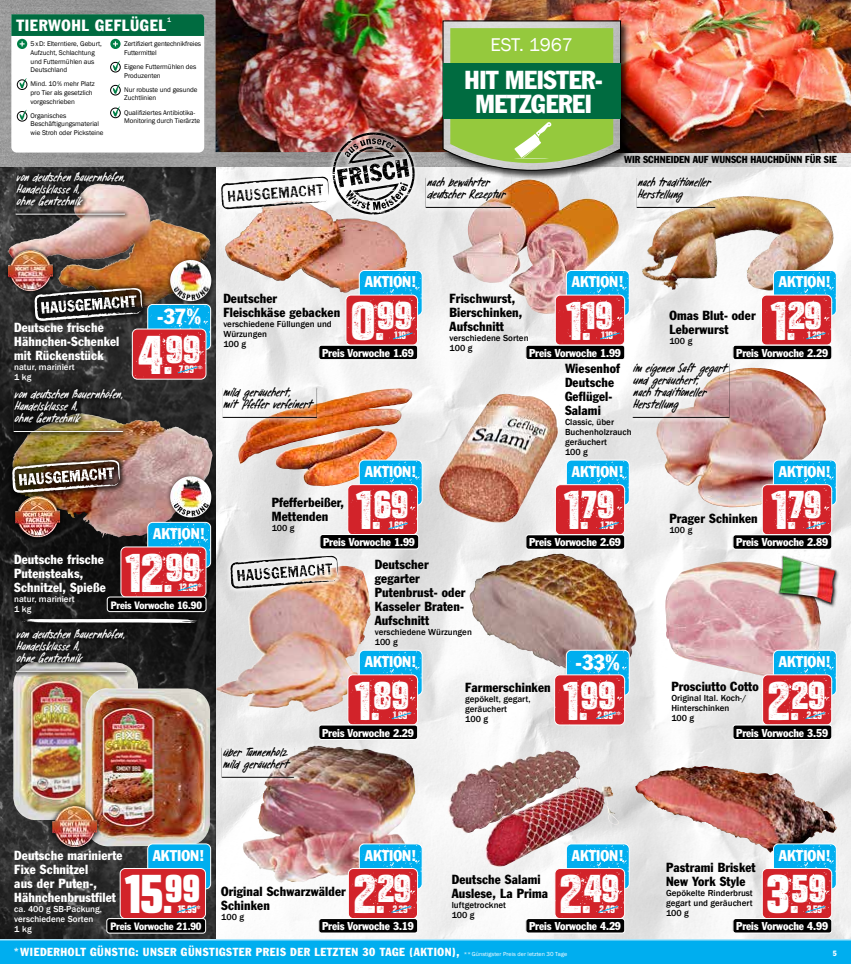
<style>
.page{position:relative;width:851px;height:964px;background:#fff}
.page>*{position:absolute;margin:0;border:0;box-sizing:border-box;transform-origin:0 0}
.t1{font:38.7px "HIT Preisschrift Printed hochgestellt";color:#fff}
.t2{font:38.7px "HIT Preisschrift hochgestellt";color:#fff}
.t3{font:condensed 25.6px/24.1px "Franklin Gothic";letter-spacing:-.01em;color:#fff;text-align:center}
.t4{font:condensed 21.6px "Franklin Gothic";color:#fff}
.t5{font:19px "Franklin Gothic";color:#fff}
.t6{font:condensed 16px "Franklin Gothic";letter-spacing:.04em;color:#fff}
.t7{font:condensed 15.3px "Franklin Gothic";color:#fff}
.t8{font:condensed 13px/14px "Franklin Gothic";letter-spacing:.01em;color:#000}
.t9{font:condensed 13px/14px "Franklin Gothic";letter-spacing:.01em;color:#fff}
.t10{font:italic 12px/12px "Pandanus";letter-spacing:-.055em;color:#000}
.t11{font:italic 12px/12px "Pandanus";letter-spacing:-.05em;color:#fff}
.t12{font:condensed 11.5px "Franklin Gothic";letter-spacing:.05em;color:#fff}
.t13{font:condensed 11.2px "Franklin Gothic";letter-spacing:-.01em;color:#fff}
.t14{font:condensed 10.5px "Franklin Gothic";letter-spacing:-.01em;color:#fff}
.t15{font:condensed 10px "Franklin Gothic";color:#000}
.t16{font:500 9px/10px "Franklin Gothic";color:#000}
.t17{font:500 9px/10px "Franklin Gothic";color:#fff}
.t18{font:7.7px "HIT Preisschrift Printed Regular";color:#fff}
.t19{font:7.7px "HIT Preisschrift Regular";color:#fff}
.t20{font:condensed 7.5px "Franklin Gothic";color:#fff}
.t21{font:7px/8.6px "Franklin Gothic";letter-spacing:-.01em;color:#000}
.t22{font:500 6.7px "Franklin Gothic";color:#fff}
.s1{font-family:"HIT Preisschrift Printed Regular"}
.s2{font-family:"HIT Preisschrift Regular"}
.s3{font-stretch:normal;font-size:6px}
</style>
<div class="page">
<img style="left:0;top:0;width:215px;height:14px">
<img style="left:550px;top:0;width:300px;height:14px">
<img style="left:215px;top:0;width:335px;height:14px">
<img style="left:0;top:14px;width:850px;height:950px">
<h3 class="t6" style="left:17px;top:15px;width:151px">TIERWOHL GEFLÜGEL</h3>
<p class="t22" style="left:167px;top:16px;width:5px">1</p>
<p class="t21" style="left:31px;top:40px;width:73px">5xD: Elterntiere, Geburt,<br>Aufzucht, Schlachtung und Futtermühlen aus<br>Deutschland</p>
<p class="t21" style="left:31px;top:80px;width:66px">Mind. 10% mehr Platz pro Tier als gesetzlich vorgeschrieben</p>
<p class="t21" style="left:31px;top:111px;width:74px">Organisches<br>Beschäftigungsmaterial wie Stroh oder Picksteine</p>
<p class="t21" style="left:124px;top:40px;width:78px">Zertifiziert gentechnikfreies<br>Futtermittel</p>
<p class="t21" style="left:124px;top:63px;width:74px">Eigene Futtermühlen des<br>Produzenten</p>
<p class="t21" style="left:124px;top:85px;width:75px">Nur robuste und gesunde<br>Zuchtlinien</p>
<p class="t21" style="left:124px;top:108px;width:77px">Qualifiziertes Antibiotika-<br>Monitoring durch Tierärzte</p>
<h3 class="t11" style="left:16px;top:171px;width:110px">von deutschen Bauernhöfen,<br>Handelsklasse A,<br>ohne Gentechnik</h3>
<h3 class="t5" style="left:490px;top:33px;width:84px">EST. 1967</h3>
<h2 class="t3" style="left:464px;top:67px;width:140px">HIT MEISTER-<br>METZGEREI</h2>
<h3 class="t15" style="left:624px;top:153px;width:214px">WIR SCHNEIDEN AUF WUNSCH HAUCHDÜNN FÜR SIE</h3>
<h3 class="t10" style="left:426px;top:177px;width:80px">nach bewährter deutscher Rezeptur</h3>
<h3 class="t10" style="left:637px;top:177px;width:75px">nach traditioneller<br>Herstellung</h3>
<h3 class="t9" style="left:14px;top:320px;width:107px">Deutsche frische<br>Hähnchen-Schenkel mit Rückenstück</h3>
<p class="t17" style="left:14px;top:362px;width:62px">natur, mariniert<br>1 kg</p>
<h3 class="t11" style="left:14px;top:389px;width:110px">von deutschen Bauernhöfen,<br>Handelsklasse A,<br>ohne Gentechnik</h3>
<h3 class="t4" style="left:157px;top:303px;width:46px">-37%</h3>
<h1 class="t1" style="left:139px;top:338px;width:63px"><span class="s1">4</span>.99</h1>
<p class="t18" style="left:179px;top:366px;width:24px">7.99**</p>
<h3 class="t7" style="left:153px;top:524px;width:53px">AKTION!</h3>
<h1 class="t1" style="left:126px;top:556px;width:76px"><span class="s1">12</span>.99</h1>
<h3 class="t9" style="left:14px;top:552px;width:93px">Deutsche frische<br>Putensteaks,<br>Schnitzel, Spieße</h3>
<p class="t17" style="left:14px;top:594px;width:62px">natur, mariniert<br>1 kg</p>
<p class="t18" style="left:179px;top:584px;width:24px">12.99*</p>
<h3 class="t14" style="left:111px;top:598px;width:93px">Preis Vorwoche 16.90</h3>
<h3 class="t11" style="left:16px;top:628px;width:110px">von deutschen Bauernhöfen,<br>Handelsklasse A,<br>ohne Gentechnik</h3>
<h3 class="t7" style="left:365px;top:272px;width:53px">AKTION!</h3>
<h1 class="t1" style="left:351px;top:304px;width:63px"><span class="s1">0</span>.99</h1>
<h3 class="t8" style="left:223px;top:291px;width:118px">Deutscher<br>Fleischkäse gebacken</h3>
<p class="t16" style="left:223px;top:319px;width:110px">verschiedene Füllungen und<br>Würzungen<br>100 g</p>
<p class="t18" style="left:394px;top:332px;width:17px">1.19*</p>
<h3 class="t13" style="left:322px;top:346px;width:93px">Preis Vorwoche 1.69</h3>
<h3 class="t10" style="left:223px;top:387px;width:92px">mild geräuchert,<br>mit Pfeffer verfeinert</h3>
<h3 class="t7" style="left:365px;top:462px;width:53px">AKTION!</h3>
<h1 class="t1" style="left:356px;top:493px;width:54px"><span class="s1">1</span>.69</h1>
<h3 class="t8" style="left:272px;top:495px;width:74px">Pfefferbeißer,<br>Mettenden</h3>
<p class="t16" style="left:272px;top:523px;width:24px">100 g</p>
<p class="t18" style="left:389px;top:522px;width:19px">1.69*</p>
<h3 class="t13" style="left:323px;top:535px;width:93px">Preis Vorwoche 1.99</h3>
<h3 class="t7" style="left:571px;top:272px;width:53px">AKTION!</h3>
<h1 class="t1" style="left:566px;top:304px;width:48px"><span class="s1">1</span>.19</h1>
<h3 class="t8" style="left:449px;top:291px;width:74px">Frischwurst,<br>Bierschinken,<br>Aufschnitt</h3>
<p class="t16" style="left:449px;top:333px;width:80px">verschiedene Sorten<br>100 g</p>
<p class="t18" style="left:601px;top:332px;width:17px">1.19*</p>
<h3 class="t13" style="left:529px;top:346px;width:93px">Preis Vorwoche 1.99</h3>
<h3 class="t7" style="left:778px;top:272px;width:53px">AKTION!</h3>
<h1 class="t1" style="left:771px;top:304px;width:52px"><span class="s1">1</span>.29</h1>
<h3 class="t8" style="left:669px;top:308px;width:88px">Omas Blut- oder<br>Leberwurst</h3>
<p class="t16" style="left:669px;top:336px;width:24px">100 g</p>
<p class="t18" style="left:807px;top:332px;width:19px">1.29*</p>
<h3 class="t13" style="left:736px;top:346px;width:93px">Preis Vorwoche 2.29</h3>
<h3 class="t10" style="left:632px;top:363px;width:96px">im eigenen Saft gegart und geräuchert,<br>nach traditioneller<br>Herstellung</h3>
<h3 class="t8" style="left:565px;top:361px;width:56px">Wiesenhof<br>Deutsche<br>Geflügel-<br>Salami</h3>
<p class="t16" style="left:565px;top:417px;width:68px">Classic, über<br>Buchenholzrauch geräuchert<br>100 g</p>
<h3 class="t7" style="left:571px;top:462px;width:53px">AKTION!</h3>
<h1 class="t1" style="left:564px;top:493px;width:51px"><span class="s1">1</span>.79</h1>
<h3 class="t7" style="left:778px;top:462px;width:53px">AKTION!</h3>
<h1 class="t1" style="left:771px;top:493px;width:51px"><span class="s1">1</span>.79</h1>
<h3 class="t8" style="left:669px;top:511px;width:90px">Prager Schinken</h3>
<p class="t16" style="left:669px;top:525px;width:24px">100 g</p>
<p class="t18" style="left:600px;top:522px;width:19px">1.79*</p>
<h3 class="t13" style="left:529px;top:535px;width:93px">Preis Vorwoche 2.69</h3>
<p class="t18" style="left:807px;top:522px;width:19px">1.79*</p>
<h3 class="t13" style="left:736px;top:535px;width:93px">Preis Vorwoche 2.89</h3>
<h3 class="t10" style="left:223px;top:746px;width:68px">über Tannenholz mild geräuchert</h3>
<h3 class="t8" style="left:375px;top:557px;width:92px">Deutscher gegarter<br>Putenbrust- oder<br>Kasseler Braten-<br>Aufschnitt</h3>
<p class="t16" style="left:375px;top:627px;width:99px">verschiedene Würzungen<br>100 g</p>
<h3 class="t7" style="left:365px;top:652px;width:53px">AKTION!</h3>
<h1 class="t1" style="left:355px;top:683px;width:55px"><span class="s1">1</span>.89</h1>
<h3 class="t8" style="left:465px;top:680px;width:87px">Farmerschinken</h3>
<p class="t16" style="left:465px;top:694px;width:67px">gepökelt, gegart, geräuchert<br>100 g</p>
<p class="t18" style="left:393px;top:712px;width:20px">1.89*</p>
<h3 class="t13" style="left:322px;top:726px;width:93px">Preis Vorwoche 2.29</h3>
<h3 class="t4" style="left:575px;top:649px;width:46px">-33%</h3>
<h1 class="t1" style="left:563px;top:683px;width:54px"><span class="s1">1</span>.99</h1>
<p class="t18" style="left:597px;top:712px;width:25px">2.99**</p>
<h3 class="t7" style="left:778px;top:652px;width:53px">AKTION!</h3>
<h1 class="t1" style="left:767px;top:683px;width:59px"><span class="s1">2</span>.29</h1>
<h3 class="t8" style="left:671px;top:679px;width:89px">Prosciutto Cotto</h3>
<p class="t16" style="left:671px;top:692px;width:76px">Original Ital. Koch-/<br>Hinterschinken<br>100 g</p>
<p class="t18" style="left:806px;top:712px;width:21px">2.29*</p>
<h3 class="t13" style="left:736px;top:726px;width:93px">Preis Vorwoche 3.59</h3>
<h3 class="t7" style="left:153px;top:846px;width:53px">AKTION!</h3>
<h1 class="t2" style="left:125px;top:877px;width:76px"><span class="s2">15</span>.99</h1>
<h3 class="t9" style="left:14px;top:848px;width:110px">Deutsche marinierte<br>Fixe Schnitzel<br>aus der Puten-,<br>Hähnchenbrustfilet</h3>
<p class="t17" style="left:14px;top:904px;width:89px">ca. 400 g SB-Packung, verschiedene Sorten<br>1 kg</p>
<p class="t19" style="left:178px;top:905px;width:24px">15.99*</p>
<h3 class="t14" style="left:110px;top:920px;width:93px">Preis Vorwoche 21.90</h3>
<h3 class="t7" style="left:365px;top:846px;width:53px">AKTION!</h3>
<h1 class="t1" style="left:353px;top:877px;width:59px"><span class="s1">2</span>.29</h1>
<h3 class="t8" style="left:221px;top:884px;width:126px">Original Schwarzwälder<br>Schinken</h3>
<p class="t16" style="left:221px;top:912px;width:24px">100 g</p>
<p class="t18" style="left:392px;top:905px;width:21px">2.29*</p>
<h3 class="t13" style="left:322px;top:919px;width:93px">Preis Vorwoche 3.19</h3>
<h3 class="t7" style="left:571px;top:846px;width:53px">AKTION!</h3>
<h1 class="t1" style="left:559px;top:877px;width:61px"><span class="s1">2</span>.49</h1>
<h3 class="t8" style="left:451px;top:872px;width:98px">Deutsche Salami<br>Auslese, La Prima</h3>
<p class="t16" style="left:451px;top:900px;width:56px">luftgetrocknet<br>100 g</p>
<p class="t18" style="left:599px;top:905px;width:21px">2.49*</p>
<h3 class="t13" style="left:529px;top:919px;width:93px">Preis Vorwoche 4.29</h3>
<h3 class="t7" style="left:778px;top:846px;width:53px">AKTION!</h3>
<h1 class="t1" style="left:766px;top:877px;width:61px"><span class="s1">3</span>.59</h1>
<h3 class="t8" style="left:666px;top:860px;width:91px">Pastrami Brisket<br>New York Style</h3>
<p class="t16" style="left:666px;top:888px;width:88px;text-align:justify">Gepökelte Rinderbrust gegart und geräuchert 100 g</p>
<p class="t18" style="left:806px;top:905px;width:21px">3.59*</p>
<h3 class="t13" style="left:736px;top:919px;width:93px">Preis Vorwoche 4.99</h3>
<h3 class="t12" style="left:14px;top:945px;width:554px">*WIEDERHOLT GÜNSTIG: UNSER GÜNSTIGSTER PREIS DER LETZTEN 30 TAGE (AKTION), <span class="s3">**Günstigster Preis der letzten 30 Tage</span></h3>
<p class="t20" style="left:832px;top:949px;width:6px">5</p>
</div>
